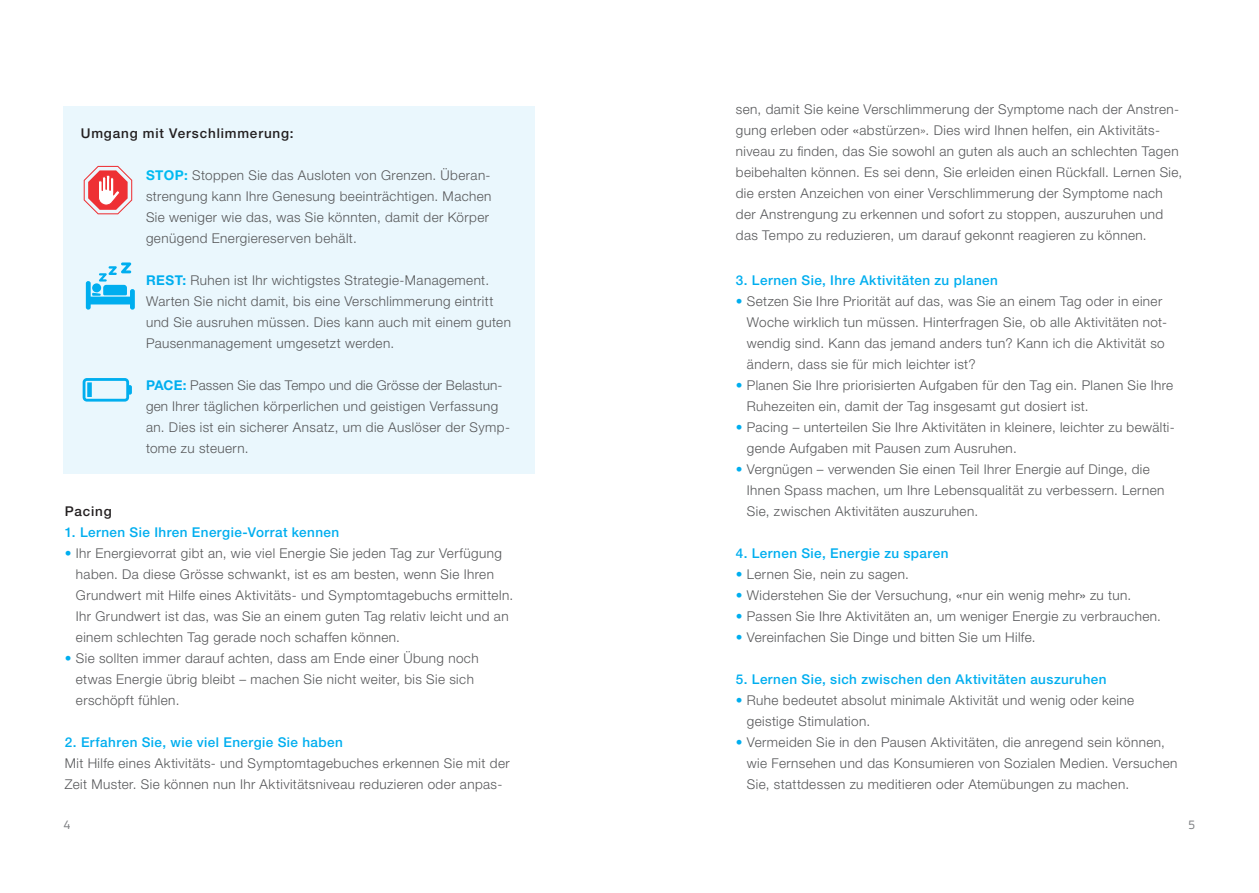
<style>
.page{position:relative;width:1259px;height:893px;background:#fff}
.page>*{position:absolute;margin:0;border:0;box-sizing:border-box;transform-origin:0 0}
.t1{font:300 13.5px/21px "Helvetica Neue LT Std";letter-spacing:.03em;color:#57585a}
.t2{font:500 13.5px "Helvetica Neue LT Std";letter-spacing:.03em;color:#00aeef}
.t3{font:500 13.5px "Helvetica Neue LT Std";letter-spacing:.06em;color:#231f20}
.t4{font:12px "Decima Nova";color:#808285}
.s1{font-weight:700;color:#00baf1}
.s2{font-weight:700;color:#00aeef}
.s3{color:#00aeef}
.s4{font-weight:400}
</style>
<div class="page">
<div style="left:63px;top:106px;width:471px;height:368px;background:#eaf7fd"></div>
<svg style="left:84px;top:166px;width:48px;height:48px"></svg>
<svg style="left:86px;top:262px;width:49px;height:48px"></svg>
<svg style="left:83px;top:378px;width:49px;height:24px"></svg>
<p class="t3" style="left:81px;top:125px;width:214px">Umgang mit Verschlimmerung:</p>
<p class="t1" style="left:146px;top:164px;width:347px"><span class="s1">STOP:</span> Stoppen Sie das Ausloten von Grenzen. Überan&shy;strengung kann Ihre Genesung beeinträchtigen. Machen Sie weniger wie das, was Sie könnten, damit der Körper genügend Energiereserven behält.</p>
<p class="t1" style="left:146px;top:269px;width:366px"><span class="s2">REST:</span> Ruhen ist Ihr wichtigstes Strategie-Management.<br>Warten Sie nicht damit, bis eine Verschlimmerung eintritt und Sie ausruhen müssen. Dies kann auch mit einem guten Pausenmanagement umgesetzt werden.</p>
<p class="t1" style="left:146px;top:374px;width:366px"><span class="s2">PACE:</span> Passen Sie das Tempo und die Grösse der Belastun&shy;gen Ihrer täglichen körperlichen und geistigen Verfassung an. Dies ist ein sicherer Ansatz, um die Auslöser der Symp&shy;tome zu steuern.</p>
<p class="t3" style="left:65px;top:503px;width:48px">Pacing</p>
<p class="t2" style="left:65px;top:524px;width:276px">1. Lernen Sie Ihren Energie-Vorrat kennen</p>
<p class="t1" style="left:76px;top:542px;width:439px;text-indent:-11px"><span class="s3">•</span> Ihr Energievorrat gibt an, wie viel Energie Sie jeden Tag zur Verfügung haben. Da diese Grösse schwankt, ist es am besten, wenn Sie Ihren Grundwert mit Hilfe eines Aktivitäts- und Symptomtagebuchs ermitteln.<br>Ihr Grundwert ist das, was Sie an einem guten Tag relativ leicht und an einem schlechten Tag gerade noch schaffen können.</p>
<p class="t1" style="left:76px;top:648px;width:404px;text-indent:-11px"><span class="s3">•</span> Sie sollten immer darauf achten, dass am Ende einer Übung noch etwas Energie übrig bleibt – machen Sie nicht weiter, bis Sie sich erschöpft fühlen.</p>
<p class="t2" style="left:65px;top:734px;width:280px">2. Erfahren Sie, wie viel Energie Sie haben</p>
<p class="t1" style="left:65px;top:753px;width:446px">Mit Hilfe eines Aktivitäts- und Symptomtagebuches erkennen Sie mit der<br>Zeit Muster. Sie können nun Ihr Aktivitätsniveau reduzieren oder anpas-</p>
<p class="t1" style="left:736px;top:98px;width:448px">sen, damit Sie keine Verschlimmerung der Symptome nach der Anstren&shy;gung erleben oder <span class="s4">«</span>abstürzen». Dies wird Ihnen helfen, ein Aktivitäts&shy;niveau zu finden, das Sie sowohl an guten als auch an schlechten Tagen beibehalten können. Es sei denn, Sie erleiden einen Rückfall. Lernen Sie, die ersten Anzeichen von einer Verschlimmerung der Symptome nach der Anstrengung zu erkennen und sofort zu stoppen, auszuruhen und das Tempo zu reduzieren, um darauf gekonnt reagieren zu können.</p>
<p class="t2" style="left:736px;top:272px;width:264px">3. Lernen Sie, Ihre Aktivitäten zu planen</p>
<p class="t1" style="left:747px;top:291px;width:422px;text-indent:-11px"><span class="s3">•</span> Setzen Sie Ihre Priorität auf das, was Sie an einem Tag oder in einer Woche wirklich tun müssen. Hinterfragen Sie, ob alle Aktivitäten not&shy;wendig sind. Kann das jemand anders tun? Kann ich die Aktivität so ändern, dass sie für mich leichter ist?</p>
<p class="t1" style="left:747px;top:375px;width:428px;text-indent:-11px"><span class="s3">•</span> Planen Sie Ihre priorisierten Aufgaben für den Tag ein. Planen Sie Ihre<br>Ruhezeiten ein, damit der Tag insgesamt gut dosiert ist.</p>
<p class="t1" style="left:747px;top:417px;width:429px;text-indent:-11px"><span class="s3">•</span> Pacing – unterteilen Sie Ihre Aktivitäten in kleinere, leichter zu bewälti&shy;gende Aufgaben mit Pausen zum Ausruhen.</p>
<p class="t1" style="left:747px;top:459px;width:419px;text-indent:-11px"><span class="s3">•</span> Vergnügen – verwenden Sie einen Teil Ihrer Energie auf Dinge, die<br>Ihnen Spass machen, um Ihre Lebensqualität zu verbessern. Lernen<br>Sie, zwischen Aktivitäten auszuruhen.</p>
<p class="t2" style="left:736px;top:545px;width:214px">4. Lernen Sie, Energie zu sparen</p>
<p class="t1" style="left:736px;top:564px;width:175px"><span class="s3">•</span> Lernen Sie, nein zu sagen.</p>
<p class="t1" style="left:736px;top:585px;width:397px"><span class="s3">•</span> Widerstehen Sie der Versuchung, <span class="s4">«</span>nur ein wenig mehr<span class="s4">»</span> zu tun.</p>
<p class="t1" style="left:736px;top:606px;width:427px"><span class="s3">•</span> Passen Sie Ihre Aktivitäten an, um weniger Energie zu verbrauchen.</p>
<p class="t1" style="left:736px;top:627px;width:301px"><span class="s3">•</span> Vereinfachen Sie Dinge und bitten Sie um Hilfe.</p>
<p class="t2" style="left:736px;top:671px;width:372px">5. Lernen Sie, sich zwischen den Aktivitäten auszuruhen</p>
<p class="t1" style="left:747px;top:690px;width:389px;text-indent:-11px"><span class="s3">•</span> Ruhe bedeutet absolut minimale Aktivität und wenig oder keine geistige Stimulation.</p>
<p class="t1" style="left:747px;top:732px;width:432px;text-indent:-11px"><span class="s3">•</span> Vermeiden Sie in den Pausen Aktivitäten, die anregend sein können, wie Fernsehen und das Konsumieren von Sozialen Medien. Versuchen<br>Sie, stattdessen zu meditieren oder Atemübungen zu machen.</p>
<p class="t4" style="left:64px;top:818px;width:8px">4</p>
<p class="t4" style="left:1188px;top:818px;width:8px">5</p>
</div>
